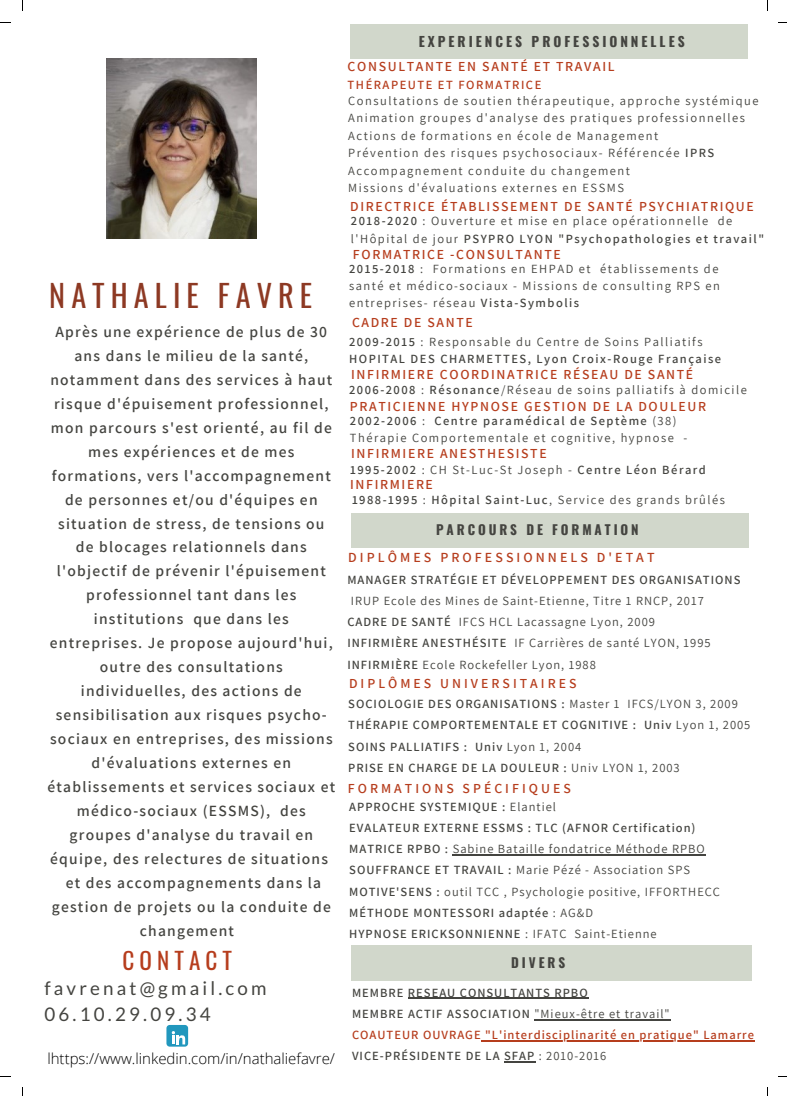
<style>
.page{position:relative;width:787px;height:1096px;background:#fff}
.page>*{position:absolute;margin:0;border:0;box-sizing:border-box;transform-origin:0 0}
.t1{font:30.25px "Oswald";letter-spacing:.2em;color:#8d3923}
.t2{font:23.12px "Oswald";letter-spacing:.22em;color:#b63d1d}
.t3{font:18.75px "Lato";letter-spacing:.17em;color:#444440}
.t4{font:600 15.62px/23.9px "Assistant";letter-spacing:.08em;color:#444440;text-align:center}
.t5{font:300 15px "Open Sans";color:#000}
.t6{font:600 13.88px "Assistant";letter-spacing:.22em;color:#b63d1d}
.t7{font:600 13.75px "Assistant";letter-spacing:.12em;color:#b63d1d}
.t8{font:600 13.75px "Assistant";letter-spacing:.22em;color:#b63d1d}
.t9{font:700 13.62px "Oswald";letter-spacing:.22em;color:#444440}
.t10{font:700 13.25px "Oswald";letter-spacing:.22em;color:#444440}
.t11{font:12.5px/17.2px "Assistant";letter-spacing:.12em;color:#444440}
.t12{font:600 12.5px "Assistant";letter-spacing:.08em;color:#444440}
.t13{font:12.5px/21.1px "Assistant";letter-spacing:.08em;color:#444440}
.t14{font:600 12.5px/17.4px "Assistant";letter-spacing:.12em;color:#444440}
.t15{font:600 12.5px "Assistant";letter-spacing:.08em;color:#b63d1d}
.t16{font:600 12.5px "Assistant";letter-spacing:.12em;color:#b63d1d}
.s1{font-weight:600}
.s2{font-weight:400}
</style>
<div class="page">
<div style="left:350px;top:25px;width:398px;height:34px;background:#d1d7cb"></div>
<div style="left:351px;top:513px;width:398px;height:34px;background:#d1d7cb"></div>
<div style="left:351px;top:945px;width:401px;height:34px;background:#d1d7cb"></div>
<div style="left:166px;top:1024px;width:22px;height:22px;background:#2197bd;border-radius:3px"></div>
<svg style="left:172px;top:1031px;width:13px;height:13px"></svg>
<img style="left:107px;top:59px;width:150px;height:179px">
<hr style="left:453px;top:854px;width:253px;height:1px;background:#444440">
<hr style="left:408px;top:997px;width:181px;height:1px;background:#444440">
<hr style="left:534px;top:1018px;width:137px;height:1px;background:#444440">
<hr style="left:482px;top:1040px;width:273px;height:1px;background:#b63d1d">
<hr style="left:504px;top:1061px;width:31px;height:1px;background:#444440">
<p class="t1" style="left:49px;top:272px;width:264px">NATHALIE FAVRE</p>
<p class="t4" style="left:47px;top:319px;width:289px">Après une expérience de plus de 30 ans dans le milieu de la santé, notamment dans des services à haut risque d'épuisement professionnel, mon parcours s'est orienté, au fil de mes expériences et de mes formations, vers l'accompagnement de personnes et/ou d'équipes en situation de stress, de tensions ou de blocages relationnels dans l'objectif de prévenir l'épuisement professionnel tant dans les institutions que dans les entreprises. Je propose aujourd'hui, outre des consultations individuelles, des actions de sensibilisation aux risques psycho&shy;sociaux en entreprises, des missions d'évaluations externes en établissements et services sociaux et médico-sociaux (ESSMS), des groupes d'analyse du travail en équipe, des relectures de situations et des accompagnements dans la gestion de projets ou la conduite de changement</p>
<p class="t2" style="left:123px;top:942px;width:111px">CONTACT</p>
<p class="t3" style="left:44px;top:976px;width:224px">favrenat@gmail.com</p>
<p class="t3" style="left:44px;top:1001px;width:168px">06.10.29.09.34</p>
<p class="t5" style="left:47px;top:1047px;width:289px">lhttps://www.linkedin.com/in/nathaliefavre/</p>
<p class="t9" style="left:419px;top:31px;width:267px">EXPERIENCES PROFESSIONNELLES</p>
<p class="t7" style="left:348px;top:57px;width:268px">CONSULTANTE EN SANTÉ ET TRAVAIL</p>
<p class="t16" style="left:348px;top:77px;width:195px">THÉRAPEUTE ET FORMATRICE</p>
<p class="t11" style="left:348px;top:91px;width:412px">Consultations de soutien thérapeutique, approche systémique</p>
<p class="t11" style="left:348px;top:109px;width:398px">Animation groupes d'analyse des pratiques professionnelles</p>
<p class="t11" style="left:348px;top:126px;width:312px">Actions de formations en école de Management</p>
<p class="t11" style="left:348px;top:144px;width:367px">Prévention des risques psychosociaux- Référencée <span class="s1">IPRS</span></p>
<p class="t11" style="left:348px;top:161px;width:283px">Accompagnement conduite du changement</p>
<p class="t11" style="left:348px;top:179px;width:277px">Missions d'évaluations externes en ESSMS</p>
<p class="t7" style="left:350px;top:196px;width:405px">DIRECTRICE ÉTABLISSEMENT DE SANTÉ PSYCHIATRIQUE</p>
<p class="t11" style="left:351px;top:212px;width:415px"><span class="s1">2018-2020</span> : Ouverture et mise en place opérationnelle de l'Hôpital de jour <span class="s1">PSYPRO LYON "Psychopathologies et travail"</span></p>
<p class="t7" style="left:353px;top:244px;width:209px">FORMATRICE -CONSULTANTE</p>
<p class="t11" style="left:349px;top:260px;width:372px"><span class="s1">2015-2018</span> : Formations en EHPAD et établissements de santé et médico-sociaux - Missions de consulting RPS en entreprises- réseau <span class="s1">Vista-Symbolis</span></p>
<p class="t7" style="left:352px;top:313px;width:122px">CADRE DE SANTE</p>
<p class="t14" style="left:349px;top:332px;width:374px">2009-2015 <span class="s2">: Responsable du Centre de Soins Palliatifs<br></span>HOPITAL DES CHARMETTES, Lyon Croix-Rouge Française</p>
<p class="t7" style="left:351px;top:365px;width:344px">INFIRMIERE COORDINATRICE RÉSEAU DE SANTÉ</p>
<p class="t11" style="left:349px;top:381px;width:399px"><span class="s1">2006-2008</span> : <span class="s1">Résonance</span>/Réseau de soins palliatifs à domicile</p>
<p class="t7" style="left:350px;top:396px;width:358px">PRATICIENNE HYPNOSE GESTION DE LA DOULEUR</p>
<p class="t14" style="left:350px;top:411px;width:328px">2002-2006 <span class="s2">:</span> Centre paramédical de Septème <span class="s2">(38)</span></p>
<p class="t11" style="left:350px;top:429px;width:339px">Thérapie Comportementale et cognitive, hypnose -</p>
<p class="t7" style="left:351px;top:444px;width:197px">INFIRMIERE ANESTHESISTE</p>
<p class="t14" style="left:350px;top:460px;width:357px">1995-2002 <span class="s2">: CH St-Luc-St Joseph -</span> Centre Léon Bérard</p>
<p class="t7" style="left:350px;top:475px;width:84px">INFIRMIERE</p>
<p class="t14" style="left:352px;top:490px;width:374px">1988-1995 <span class="s2">:</span> Hôpital Saint-Luc<span class="s2">, Service des grands brûlés</span></p>
<p class="t10" style="left:436px;top:519px;width:204px">PARCOURS DE FORMATION</p>
<p class="t6" style="left:348px;top:547px;width:308px">DIPLÔMES PROFESSIONNELS D'ETAT</p>
<p class="t13" style="left:347px;top:568px;width:395px"><span class="s1">MANAGER STRATÉGIE ET DÉVELOPPEMENT DES ORGANISATIONS<br></span>IRUP Ecole des Mines de Saint-Etienne, Titre 1 RNCP, 2017</p>
<p class="t13" style="left:347px;top:611px;width:309px"><span class="s1">CADRE DE SANTÉ</span> IFCS HCL Lacassagne Lyon, 2009</p>
<p class="t13" style="left:347px;top:632px;width:365px"><span class="s1">INFIRMIÈRE ANESTHÉSITE</span> IF Carrières de santé LYON, 1995</p>
<p class="t13" style="left:347px;top:653px;width:250px"><span class="s1">INFIRMIÈRE</span> Ecole Rockefeller Lyon, 1988</p>
<p class="t8" style="left:349px;top:673px;width:229px">DIPLÔMES UNIVERSITAIRES</p>
<p class="t12" style="left:348px;top:695px;width:391px">SOCIOLOGIE DES ORGANISATIONS : <span class="s2">Master 1 IFCS/LYON 3, 2009</span></p>
<p class="t12" style="left:348px;top:716px;width:404px">THÉRAPIE COMPORTEMENTALE ET COGNITIVE : Univ <span class="s2">Lyon 1, 2005</span></p>
<p class="t12" style="left:348px;top:737px;width:235px">SOINS PALLIATIFS : Univ <span class="s2">Lyon 1, 2004</span></p>
<p class="t12" style="left:348px;top:759px;width:333px">PRISE EN CHARGE DE LA DOULEUR : <span class="s2">Univ LYON 1, 2003</span></p>
<p class="t8" style="left:348px;top:778px;width:224px">FORMATIONS SPÉCIFIQUES</p>
<p class="t12" style="left:349px;top:798px;width:208px">APPROCHE SYSTEMIQUE : <span class="s2">Elantiel</span></p>
<p class="t12" style="left:349px;top:819px;width:348px">EVALATEUR EXTERNE ESSMS : TLC (AFNOR Certification)</p>
<p class="t13" style="left:349px;top:837px;width:357px"><span class="s1">MATRICE RPBO :</span> Sabine Bataille fondatrice Méthode RPBO</p>
<p class="t13" style="left:349px;top:859px;width:342px"><span class="s1">SOUFFRANCE ET TRAVAIL :</span> Marie Pézé - Association SPS</p>
<p class="t13" style="left:349px;top:880px;width:372px"><span class="s1">MOTIVE'SENS :</span> outil TCC , Psychologie positive, IFFORTHECC</p>
<p class="t12" style="left:349px;top:903px;width:245px">MÉTHODE MONTESSORI adaptée <span class="s2">: AG&amp;D</span></p>
<p class="t12" style="left:349px;top:925px;width:309px">HYPNOSE ERICKSONNIENNE <span class="s2">: IFATC Saint-Etienne</span></p>
<p class="t10" style="left:511px;top:952px;width:55px">DIVERS</p>
<p class="t12" style="left:352px;top:983px;width:237px">MEMBRE RESEAU CONSULTANTS RPBO</p>
<p class="t12" style="left:352px;top:1005px;width:319px">MEMBRE ACTIF ASSOCIATION <span class="s2">"Mieux-être et travail"</span></p>
<p class="t15" style="left:352px;top:1026px;width:403px">COAUTEUR OUVRAGE "L'interdisciplinarité en pratique" Lamarre</p>
<p class="t12" style="left:352px;top:1047px;width:256px">VICE-PRÉSIDENTE DE LA SFAP <span class="s2">: 2010-2016</span></p>
</div>
